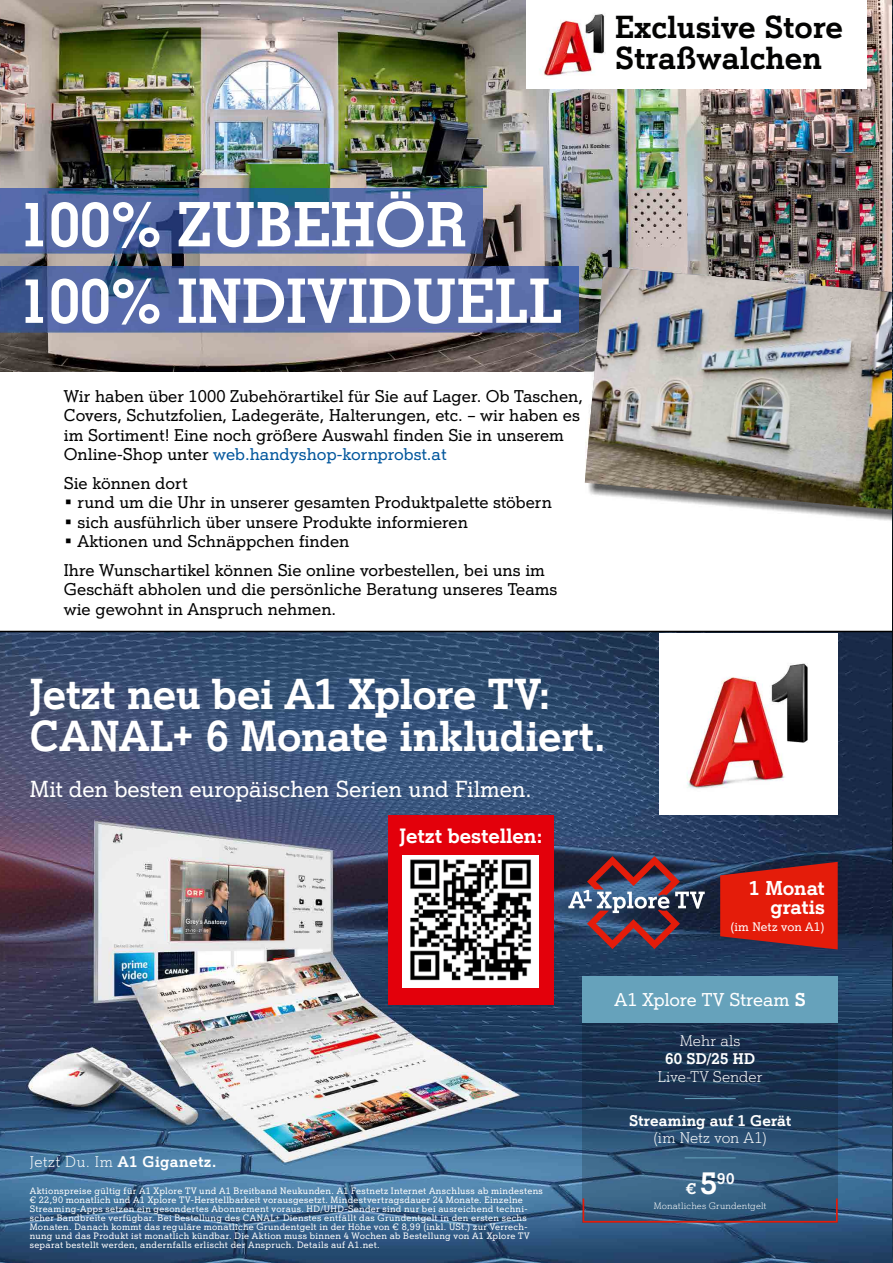
<style>
.page{position:relative;width:893px;height:1263px;background:#fff}
.page>*{position:absolute;margin:0;border:0;box-sizing:border-box;transform-origin:0 0}
.t1{font:700 61.35px/76.5px "Memphis";color:#fff}
.t2{font:700 42px/42px "A1 Serif";letter-spacing:-.005em;color:#fff}
.t3{font:700 30.9px/30.9px "A1 Serif";color:#030302}
.t4{font:22.5px "A1 Serif";letter-spacing:-.005em;color:#fff}
.t5{font:700 20.1px "A1 Serif";color:#fff}
.t6{font:700 19.5px/19.5px "A1 Serif";color:#fff;text-align:right}
.t7{font:18px "A1 Serif";letter-spacing:-.01em;color:#fff}
.t8{font:16.5px/19.5px "A1 Serif";color:#000}
.t9{font:700 15px "A1 Serif";letter-spacing:.015em;color:#fff}
.t10{font:300 15px "A1 Serif";letter-spacing:.005em;color:#fff}
.t11{font:12px "A1 Serif";letter-spacing:.015em;color:#fff}
.t12{font:9px/9px "A1 Serif";letter-spacing:.035em;color:#fff}
.t13{font:300 9px "A1 Serif";letter-spacing:.01em;color:#fff}
.s1{color:#00569d}
.s2{font-weight:300}
.s3{font-weight:700}
.s4{font-size:30px}
</style>
<div class="page">
<img style="left:0;top:0;width:892px;height:371px">
<img style="left:772px;top:510px;width:120px;height:11px">
<img style="left:585px;top:267px;width:307px;height:243px">
<img style="left:0;top:267px;width:579px;height:66px">
<img style="left:0;top:188px;width:483px;height:66px">
<div style="left:526px;top:0;width:340px;height:89px;background:#fff"></div>
<img style="left:539px;top:14px;width:66px;height:62px">
<img style="left:0;top:632px;width:892px;height:631px">
<svg style="left:568px;top:856px;width:137px;height:93px;background:#53475d"></svg>
<svg style="left:583px;top:1023px;width:255px;height:196px;background:#254565"></svg>
<div style="left:583px;top:1198px;width:255px;height:24px;border:2px solid #e41c0a"></div>
<hr style="left:685px;top:1098px;width:51px;height:1px;background:#66a2bb">
<hr style="left:685px;top:1157px;width:51px;height:1px;background:#66a2bb">
<div style="left:583px;top:976px;width:255px;height:47px;background:#66a2bb"></div>
<svg style="left:720px;top:862px;width:118px;height:87px;background:#c61f15"></svg>
<img style="left:659px;top:636px;width:179px;height:178px">
<div style="left:388px;top:815px;width:165px;height:190px;background:#e3000b"></div>
<img style="left:403px;top:855px;width:136px;height:133px">
<img style="left:892px;top:0;width:1px;height:1263px">
<hr style="left:0;top:631px;width:893px;height:1px;background:#000">
<h3 class="t3" style="left:615px;top:11px;width:229px">Exclusive Store<br>Straßwalchen</h3>
<h1 class="t1" style="left:19px;top:186px;width:545px">100% ZUBEHÖR<br>100% INDIVIDUELL</h1>
<p class="t8" style="left:64px;top:386px;width:521px">Wir haben über 1000 Zubehörartikel für Sie auf Lager. Ob Taschen, Covers, Schutzfolien, Ladegeräte, Halterungen, etc. – wir haben es im Sortiment! Eine noch größere Auswahl finden Sie in unserem Online-Shop unter <span class="s1">web.handyshop-kornprobst.at</span></p>
<h3 class="t8" style="left:64px;top:473px;width:125px">Sie können dort</h3>
<h3 class="t8" style="left:64px;top:492px;width:490px">• rund um die Uhr in unserer gesamten Produktpalette stöbern</h3>
<h3 class="t8" style="left:64px;top:512px;width:406px">• sich ausführlich über unsere Produkte informieren</h3>
<h3 class="t8" style="left:64px;top:527px;width:483px;line-height:28.5px">• Aktionen und Schnäppchen finden<br>Ihre Wunschartikel können Sie online vorbestellen, bei uns im</h3>
<h3 class="t8" style="left:64px;top:579px;width:495px">Geschäft abholen und die persönliche Beratung unseres Teams wie gewohnt in Anspruch nehmen.</h3>
<h2 class="t2" style="left:30px;top:671px;width:577px">Jetzt neu bei A1 Xplore TV:<br>CANAL+ 6 Monate inkludiert.</h2>
<h3 class="t4" style="left:30px;top:774px;width:503px">Mit den besten europäischen Serien und Filmen.</h3>
<h3 class="t5" style="left:399px;top:823px;width:144px">Jetzt bestellen:</h3>
<h3 class="t6" style="left:749px;top:877px;width:77px">1 Monat gratis</h3>
<h3 class="t11" style="left:730px;top:919px;width:96px">(im Netz von A1)</h3>
<h3 class="t9" style="left:30px;top:1152px;width:188px"><span class="s2">Jetzt Du. Im</span> A1 Giganetz.</h3>
<p class="t12" style="left:30px;top:1186px;width:515px">Aktionspreise gültig für A1 Xplore TV und A1 Breitband Neukunden. A1 Festnetz Internet Anschluss ab mindestens € 22,90 monatlich und A1 Xplore TV-Herstellbarkeit vorausgesetzt. Mindestvertragsdauer 24 Monate. Einzelne Streaming-Apps setzen ein gesondertes Abonnement voraus. HD/UHD-Sender sind nur bei ausreichend techni&shy;scher Bandbreite verfügbar. Bei Bestellung des CANAL+ Dienstes entfällt das Grundentgelt in den ersten sechs Monaten. Danach kommt das reguläre monatliche Grundentgelt in der Höhe von € 8,99 (inkl. USt.) zur Verrech&shy;nung und das Produkt ist monatlich kündbar. Die Aktion muss binnen 4 Wochen ab Bestellung von A1 Xplore TV separat bestellt werden, andernfalls erlischt der Anspruch. Details auf A1.net.</p>
<h3 class="t7" style="left:615px;top:988px;width:193px">A1 Xplore TV Stream <span class="s3">S</span></h3>
<h3 class="t10" style="left:680px;top:1032px;width:62px">Mehr als</h3>
<h3 class="t9" style="left:665px;top:1049px;width:92px">60 SD/25 HD</h3>
<h3 class="t10" style="left:658px;top:1068px;width:106px">Live-TV Sender</h3>
<h3 class="t9" style="left:629px;top:1111px;width:164px">Streaming auf 1 Gerät</h3>
<h3 class="t10" style="left:653px;top:1128px;width:116px">(im Netz von A1)</h3>
<h3 class="t9" style="left:686px;top:1168px;width:50px">€ <span class="s4">5</span>90</h3>
<p class="t13" style="left:654px;top:1200px;width:114px">Monatliches Grundentgelt</p>
</div>
